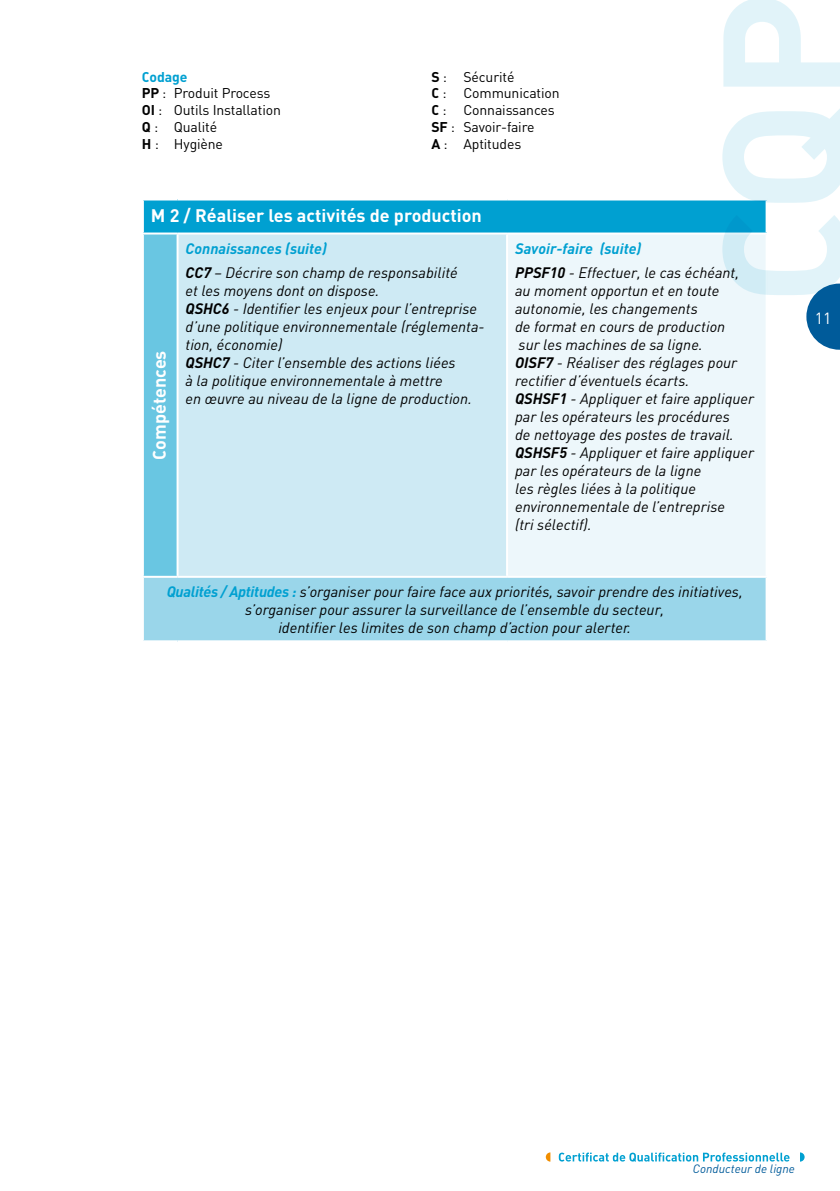
<style>
.page{position:relative;width:840px;height:1191px;background:#fff}
.page>*{position:absolute;margin:0;border:0;box-sizing:border-box;transform-origin:0 0}
.t1{font:700 18px "DIN";color:#fff}
.t2{font:16px "DIN";color:#fff}
.t3{font:italic 15px/18px "DIN";color:#000}
.t4{font:14px/16.8px "DIN";letter-spacing:-.01em;color:#000}
.t5{font:italic 12px "DIN";color:#005b9a}
.s1{font-weight:700;color:#00a0d1}
.s2{font-weight:700}
</style>
<div class="page">
<svg style="left:722px;top:0;width:117px;height:350px"></svg>
<svg style="left:545px;top:1152px;width:5px;height:9px"></svg>
<svg style="left:800px;top:1152px;width:4px;height:9px"></svg>
<svg style="left:558px;top:1152px;width:231px;height:9px"></svg>
<div style="left:143px;top:199px;width:623px;height:34px;background:#00a0d1"></div>
<div style="left:143px;top:233px;width:34px;height:344px;background:#69c6e2"></div>
<div style="left:177px;top:233px;width:330px;height:344px;background:#ceeaf4"></div>
<div style="left:507px;top:233px;width:259px;height:344px;background:#edf7fb"></div>
<div style="left:143px;top:577px;width:623px;height:64px;background:#9ad6ea"></div>
<hr style="left:142px;top:198px;width:35px;height:2px;background:#fff">
<hr style="left:142px;top:200px;width:2px;height:32px;background:#fff">
<hr style="left:177px;top:198px;width:330px;height:2px;background:#fff">
<hr style="left:507px;top:198px;width:260px;height:2px;background:#fff">
<hr style="left:765px;top:200px;width:2px;height:32px;background:#fff">
<hr style="left:142px;top:232px;width:35px;height:2px;background:#fff">
<hr style="left:142px;top:234px;width:2px;height:342px;background:#fff">
<hr style="left:177px;top:232px;width:330px;height:2px;background:#fff">
<hr style="left:176px;top:234px;width:2px;height:342px;background:#fff">
<hr style="left:507px;top:232px;width:260px;height:2px;background:#fff">
<hr style="left:506px;top:234px;width:2px;height:342px;background:#fff">
<hr style="left:765px;top:234px;width:2px;height:342px;background:#fff">
<hr style="left:142px;top:576px;width:35px;height:2px;background:#fff">
<hr style="left:142px;top:578px;width:2px;height:62px;background:#fff">
<hr style="left:177px;top:576px;width:330px;height:2px;background:#fff">
<hr style="left:507px;top:576px;width:260px;height:2px;background:#fff">
<hr style="left:765px;top:578px;width:2px;height:62px;background:#fff">
<hr style="left:142px;top:640px;width:35px;height:2px;background:#fff">
<hr style="left:177px;top:640px;width:330px;height:2px;background:#fff">
<hr style="left:507px;top:640px;width:260px;height:2px;background:#fff">
<p class="t4" style="left:142px;top:68px;width:140px"><span class="s1">Codage<br></span><span class="s2">PP</span> : Produit Process<br><span class="s2">OI</span> : Outils Installation<br><span class="s2">Q</span> : Qualité<br><span class="s2">H</span> : Hygiène</p>
<p class="t4" style="left:431px;top:68px;width:130px"><span class="s2">S</span> : Sécurité<br><span class="s2">C</span> : Communication<br><span class="s2">C</span> : Connaissances<br><span class="s2">SF</span> : Savoir-faire<br><span class="s2">A</span> : Aptitudes</p>
<p class="t1" style="left:151px;top:204px;width:332px">M 2 / Réaliser les activités de production</p>
<p class="t1" style="left:147px;top:460px;width:111px;rotate:-90deg">Compétences</p>
<p class="t3" style="left:185px;top:236px;width:273px;line-height:23.6px"><span class="s1">Connaissances (suite)<br></span><span class="s2">CC7</span> – Décrire son champ de responsabilité</p>
<p class="t3" style="left:185px;top:281px;width:300px">et les moyens dont on dispose.<br><span class="s2">QSHC6</span> - Identifier les enjeux pour l’entreprise d’une politique environnementale (réglementa&shy;tion, économie)<br><span class="s2">QSHC7</span> - Citer l’ensemble des actions liées<br>à la politique environnementale à mettre<br>en œuvre au niveau de la ligne de production.</p>
<p class="t3" style="left:515px;top:236px;width:225px;line-height:23.6px"><span class="s1">Savoir-faire (suite)<br></span><span class="s2">PPSF10</span> - Effectuer, le cas échéant,</p>
<p class="t3" style="left:515px;top:281px;width:240px">au moment opportun et en toute autonomie, les changements<br>de format en cours de production<br>sur les machines de sa ligne.<br><span class="s2">OISF7</span> - Réaliser des réglages pour rectifier d’éventuels écarts.<br><span class="s2">QSHSF1</span> - Appliquer et faire appliquer par les opérateurs les procédures<br>de nettoyage des postes de travail.<br><span class="s2">QSHSF5</span> - Appliquer et faire appliquer par les opérateurs de la ligne<br>les règles liées à la politique environnementale de l’entreprise<br>(tri sélectif).</p>
<p class="t3" style="left:166px;top:582px;width:577px;text-align:center"><span class="s1">Qualités / Aptitudes :</span> s’organiser pour faire face aux priorités, savoir prendre des initiatives, s’organiser pour assurer la surveillance de l’ensemble du secteur,<br>identifier les limites de son champ d’action pour alerter.</p>
<p class="t2" style="left:814px;top:308px;width:18px">11</p>
<p class="t5" style="left:692px;top:1161px;width:103px">Conducteur de ligne</p>
</div>
